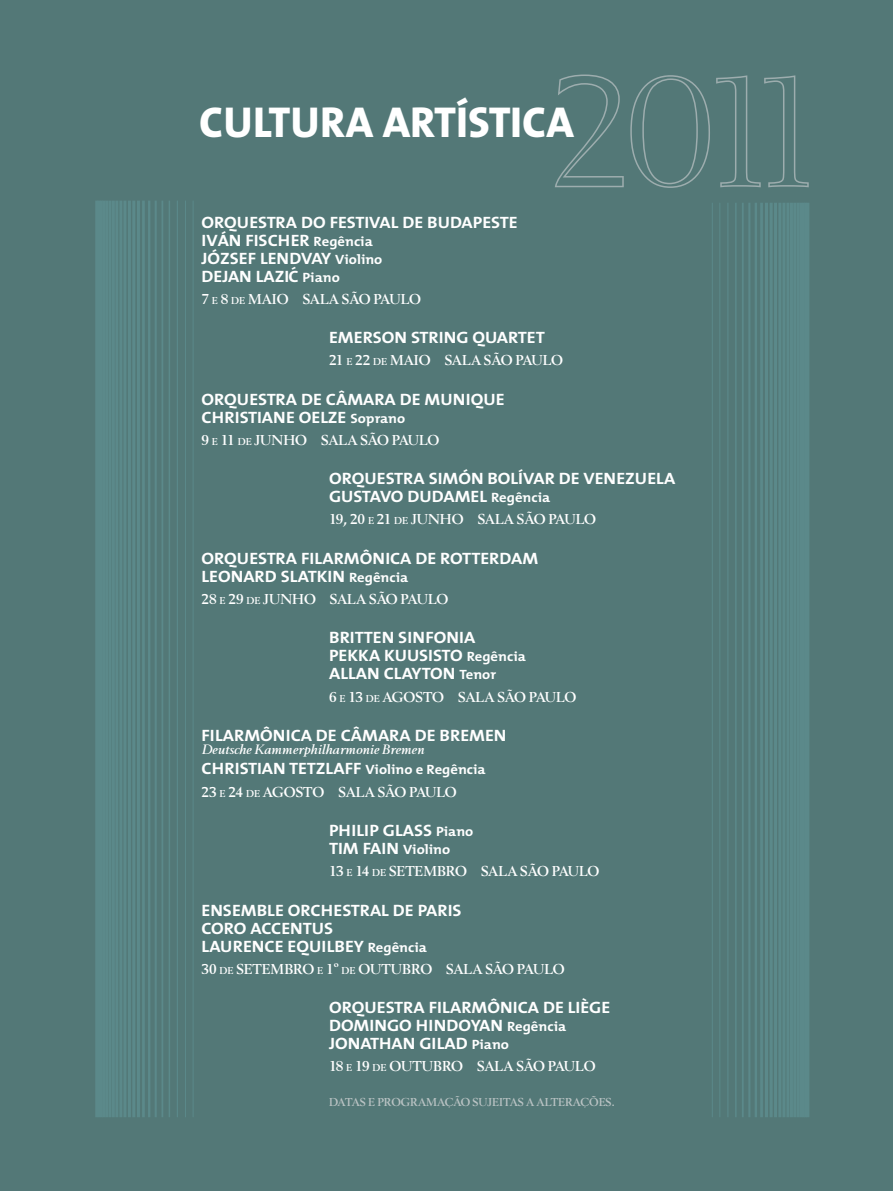
<style>
.page{position:relative;width:893px;height:1191px;background:#fff}
.page>*{position:absolute;margin:0;border:0;box-sizing:border-box;transform-origin:0 0}
.t1{font:800 43.5px "T Mix";color:#fff}
.t2{font:700 16.5px/18px "T Mix";color:#fff;scale:1.09 1}
.t3{font:700 15px "Berling TOT";color:#fff}
.t4{font:italic 700 14.25px "Berling TOT";color:#fff}
.t5{font:700 12px "Berling TOT";color:#bac3c4}
.s1{font-size:13.5px}
.s2{font-size:10.5px}
</style>
<div class="page">
<div style="left:0;top:0;width:893px;height:1190px;background:#537877"></div>
<hr style="left:806px;top:203px;width:3px;height:914px;background:#5b898a">
<hr style="left:804px;top:203px;width:3px;height:914px;background:#5b898a">
<hr style="left:802px;top:203px;width:3px;height:914px;background:#5b898a">
<hr style="left:799px;top:203px;width:3px;height:914px;background:#5b898a">
<hr style="left:796px;top:203px;width:3px;height:914px;background:#5b898a">
<hr style="left:793px;top:203px;width:3px;height:914px;background:#5b898a">
<hr style="left:790px;top:203px;width:3px;height:914px;background:#5b898a">
<hr style="left:786px;top:203px;width:3px;height:914px;background:#5b898a">
<hr style="left:782px;top:203px;width:3px;height:914px;background:#5b898a">
<hr style="left:778px;top:203px;width:3px;height:914px;background:#5b898a">
<hr style="left:774px;top:203px;width:3px;height:914px;background:#5b898a">
<hr style="left:770px;top:203px;width:3px;height:914px;background:#5b898a">
<hr style="left:765px;top:203px;width:3px;height:914px;background:#5b898a">
<hr style="left:760px;top:203px;width:3px;height:914px;background:#5b898a">
<hr style="left:755px;top:203px;width:2px;height:914px;background:#5b898a">
<hr style="left:748px;top:203px;width:2px;height:914px;background:#5b898a">
<hr style="left:742px;top:203px;width:2px;height:914px;background:#5b898a">
<hr style="left:735px;top:203px;width:2px;height:914px;background:#5b898a">
<hr style="left:727px;top:203px;width:1px;height:914px;background:#5b898a">
<hr style="left:719px;top:203px;width:1px;height:914px;background:#5b898a">
<hr style="left:712px;top:203px;width:1px;height:914px;background:#5b898a">
<hr style="left:95px;top:201px;width:3px;height:916px;background:#5b898a">
<hr style="left:97px;top:201px;width:3px;height:916px;background:#5b898a">
<hr style="left:100px;top:201px;width:3px;height:916px;background:#5b898a">
<hr style="left:102px;top:201px;width:3px;height:916px;background:#5b898a">
<hr style="left:105px;top:201px;width:3px;height:916px;background:#5b898a">
<hr style="left:108px;top:201px;width:3px;height:916px;background:#5b898a">
<hr style="left:112px;top:201px;width:3px;height:916px;background:#5b898a">
<hr style="left:115px;top:201px;width:3px;height:916px;background:#5b898a">
<hr style="left:119px;top:201px;width:3px;height:916px;background:#5b898a">
<hr style="left:123px;top:201px;width:3px;height:916px;background:#5b898a">
<hr style="left:128px;top:201px;width:3px;height:916px;background:#5b898a">
<hr style="left:132px;top:201px;width:3px;height:916px;background:#5b898a">
<hr style="left:137px;top:201px;width:3px;height:916px;background:#5b898a">
<hr style="left:142px;top:201px;width:3px;height:916px;background:#5b898a">
<hr style="left:148px;top:201px;width:2px;height:916px;background:#5b898a">
<hr style="left:155px;top:201px;width:2px;height:916px;background:#5b898a">
<hr style="left:161px;top:201px;width:2px;height:916px;background:#5b898a">
<hr style="left:169px;top:201px;width:1px;height:916px;background:#5b898a">
<hr style="left:177px;top:201px;width:1px;height:916px;background:#5b898a">
<hr style="left:185px;top:201px;width:1px;height:916px;background:#5b898a">
<hr style="left:193px;top:201px;width:1px;height:916px;background:#5b898a">
<svg style="left:555px;top:74px;width:254px;height:114px"></svg>
<h1 class="t1" style="left:199px;top:101px;width:376px">CULTURA ARTÍSTICA</h1>
<p class="t2" style="left:202px;top:214px;width:291px">ORQUESTRA DO FESTIVAL DE BUDAPESTE<br>IVÁN FISCHER <span class="s1">Regência<br></span>JÓZSEF LENDVAY <span class="s1">Violino<br></span>DEJAN LAZIC ´ <span class="s1">Piano</span></p>
<p class="t3" style="left:202px;top:292px;width:221px">7 <span class="s2">E</span> 8 <span class="s2">DE</span> MAIO SALA SÃO PAULO</p>
<p class="t2" style="left:329px;top:329px;width:200px">EMERSON STRING QUARTET</p>
<p class="t3" style="left:329px;top:354px;width:235px">21 <span class="s2">E</span> 22 <span class="s2">DE</span> MAIO SALA SÃO PAULO</p>
<p class="t2" style="left:202px;top:391px;width:280px">ORQUESTRA DE CÂMARA DE MUNIQUE<br>CHRISTIANE OELZE <span class="s1">Soprano</span></p>
<p class="t3" style="left:202px;top:433px;width:239px">9 <span class="s2">E</span> 11 <span class="s2">DE</span> JUNHO SALA SÃO PAULO</p>
<p class="t2" style="left:329px;top:470px;width:319px">ORQUESTRA SIMÓN BOLÍVAR DE VENEZUELA<br>GUSTAVO DUDAMEL <span class="s1">Regência</span></p>
<p class="t3" style="left:329px;top:513px;width:268px">19, 20 <span class="s2">E</span> 21 <span class="s2">DE</span> JUNHO SALA SÃO PAULO</p>
<p class="t2" style="left:202px;top:550px;width:310px">ORQUESTRA FILARMÔNICA DE ROTTERDAM<br>LEONARD SLATKIN <span class="s1">Regência</span></p>
<p class="t3" style="left:202px;top:592px;width:248px">28 <span class="s2">E</span> 29 <span class="s2">DE</span> JUNHO SALA SÃO PAULO</p>
<p class="t2" style="left:329px;top:629px;width:182px">BRITTEN SINFONIA<br>PEKKA KUUSISTO <span class="s1">Regência<br></span>ALLAN CLAYTON <span class="s1">Tenor</span></p>
<p class="t3" style="left:329px;top:690px;width:249px">6 <span class="s2">E</span> 13 <span class="s2">DE</span> AGOSTO SALA SÃO PAULO</p>
<p class="t2" style="left:202px;top:727px;width:281px">FILARMÔNICA DE CÂMARA DE BREMEN</p>
<p class="t4" style="left:202px;top:743px;width:224px">Deutsche Kammerphilharmonie Bremen</p>
<p class="t2" style="left:202px;top:760px;width:262px">CHRISTIAN TETZLAFF <span class="s1">Violino e Regência</span></p>
<p class="t3" style="left:202px;top:785px;width:257px">23 <span class="s2">E</span> 24 <span class="s2">DE</span> AGOSTO SALA SÃO PAULO</p>
<p class="t2" style="left:329px;top:822px;width:134px">PHILIP GLASS <span class="s1">Piano<br></span>TIM FAIN <span class="s1">Violino</span></p>
<p class="t3" style="left:329px;top:864px;width:272px">13 <span class="s2">E</span> 14 <span class="s2">DE</span> SETEMBRO SALA SÃO PAULO</p>
<p class="t2" style="left:202px;top:901px;width:240px">ENSEMBLE ORCHESTRAL DE PARIS<br>CORO ACCENTUS<br>LAURENCE EQUILBEY <span class="s1">Regência</span></p>
<p class="t3" style="left:202px;top:962px;width:365px">30 <span class="s2">DE</span> SETEMBRO <span class="s2">E</span> 1º <span class="s2">DE</span> OUTUBRO SALA SÃO PAULO</p>
<p class="t2" style="left:329px;top:999px;width:259px">ORQUESTRA FILARMÔNICA DE LIÈGE<br>DOMINGO HINDOYAN <span class="s1">Regência<br></span>JONATHAN GILAD <span class="s1">Piano</span></p>
<p class="t3" style="left:329px;top:1059px;width:268px">18 <span class="s2">E</span> 19 <span class="s2">DE</span> OUTUBRO SALA SÃO PAULO</p>
<p class="t5" style="left:329px;top:1097px;width:287px">DATAS E PROGRAMAÇÃO SUJEITAS A ALTERAÇÕES.</p>
</div>
